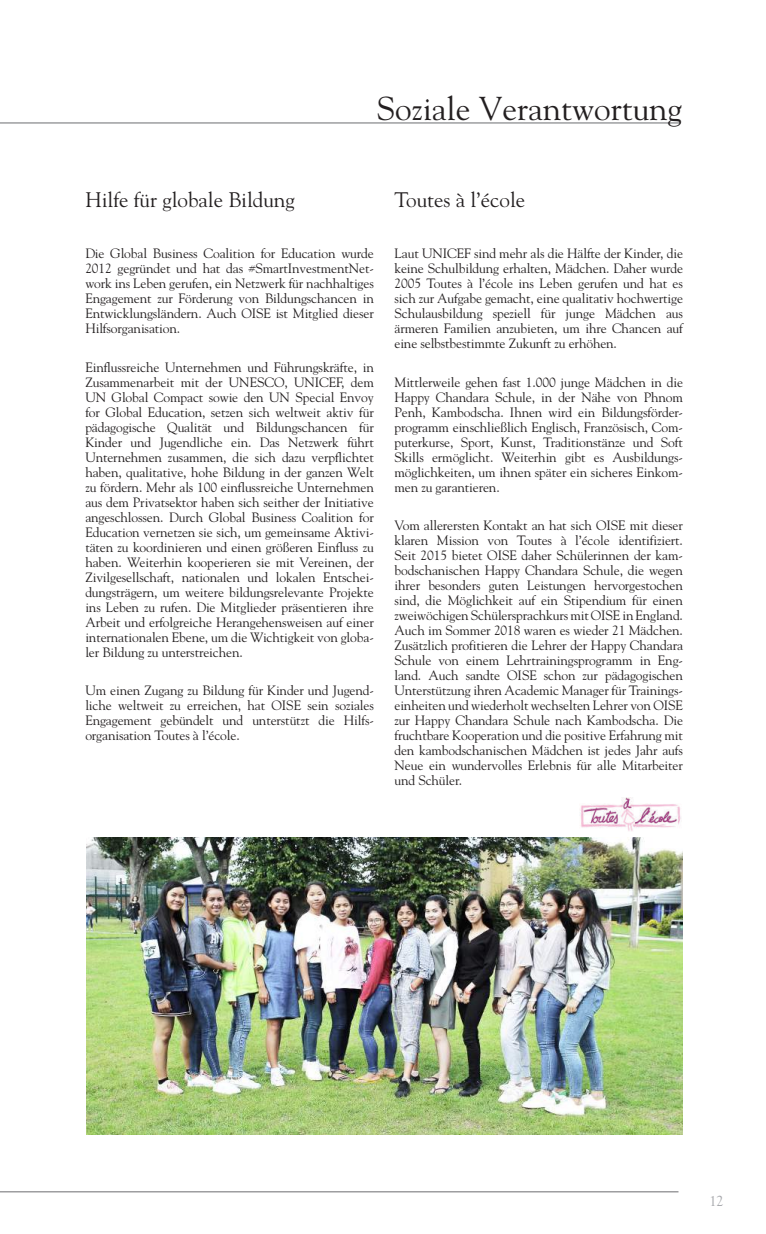
<style>
.page{position:relative;width:766px;height:1234px;background:#fff}
.page>*{position:absolute;margin:0;border:0;box-sizing:border-box;transform-origin:0 0}
.t1{font:33px "Goudy";color:#231f20}
.t2{font:21px "Goudy";color:#231f20}
.t3{font:15px "Goudy Old Style T";color:#a8a9ad}
.t4{font:13.5px/15px "Goudy";letter-spacing:-.01em;color:#231f20;text-align:justify}
</style>
<div class="page">
<hr style="left:0;top:123px;width:680px;height:1px;background:#6c6d70">
<img style="left:580px;top:797px;width:101px;height:34px">
<img style="left:87px;top:837px;width:595px;height:297px">
<hr style="left:0;top:1191px;width:678px;height:1px;background:#6c6d70">
<h1 class="t1" style="left:377px;top:88px;width:307px">Soziale Verantwortung</h1>
<h2 class="t2" style="left:85px;top:186px;width:211px">Hilfe für globale Bildung</h2>
<p class="t4" style="left:85px;top:245px;width:290px">Die Global Business Coalition for Education wurde 2012 gegründet und hat das #SmartInvestmentNet&shy;work ins Leben gerufen, ein Netzwerk für nachhaltiges Engagement zur Förderung von Bildungschancen in Entwicklungsländern. Auch OISE ist Mitglied dieser Hilfsorganisation.</p>
<p class="t4" style="left:85px;top:359px;width:290px">Einflussreiche Unternehmen und Führungskräfte, in Zusammenarbeit mit der UNESCO, UNICEF, dem UN Global Compact sowie den UN Special Envoy for Global Education, setzen sich weltweit aktiv für pädagogische Qualität und Bildungschancen für Kinder und Jugendliche ein. Das Netzwerk führt Unternehmen zusammen, die sich dazu verpflichtet haben, qualitative, hohe Bildung in der ganzen Welt zu fördern. Mehr als 100 einflussreiche Unternehmen aus dem Privatsektor haben sich seither der Initiative angeschlossen. Durch Global Business Coalition for Education vernetzen sie sich, um gemeinsame Aktivi&shy;täten zu koordinieren und einen größeren Einfluss zu haben. Weiterhin kooperieren sie mit Vereinen, der Zivilgesellschaft, nationalen und lokalen Entschei&shy;dungsträgern, um weitere bildungsrelevante Projekte ins Leben zu rufen. Die Mitglieder präsentieren ihre Arbeit und erfolgreiche Herangehensweisen auf einer internationalen Ebene, um die Wichtigkeit von globa&shy;ler Bildung zu unterstreichen.</p>
<p class="t4" style="left:85px;top:682px;width:290px">Um einen Zugang zu Bildung für Kinder und Jugend&shy;liche weltweit zu erreichen, hat OISE sein soziales Engagement gebündelt und unterstützt die Hilfs&shy;organisation Toutes à l’école.</p>
<h2 class="t2" style="left:394px;top:186px;width:132px">Toutes à l’école</h2>
<p class="t4" style="left:394px;top:245px;width:290px">Laut UNICEF sind mehr als die Hälfte der Kinder, die keine Schulbildung erhalten, Mädchen. Daher wurde 2005 Toutes à l’école ins Leben gerufen und hat es sich zur Aufgabe gemacht, eine qualitativ hochwertige Schulausbildung speziell für junge Mädchen aus ärmeren Familien anzubieten, um ihre Chancen auf eine selbstbestimmte Zukunft zu erhöhen.</p>
<p class="t4" style="left:394px;top:374px;width:290px">Mittlerweile gehen fast 1.000 junge Mädchen in die Happy Chandara Schule, in der Nähe von Phnom Penh, Kambodscha. Ihnen wird ein Bildungsförder&shy;programm einschließlich Englisch, Französisch, Com&shy;puterkurse, Sport, Kunst, Traditionstänze und Soft Skills ermöglicht. Weiterhin gibt es Ausbildungs&shy;möglichkeiten, um ihnen später ein sicheres Einkom&shy;men zu garantieren.</p>
<p class="t4" style="left:394px;top:517px;width:290px">Vom allerersten Kontakt an hat sich OISE mit dieser klaren Mission von Toutes à l’école identifiziert.<br>Seit 2015 bietet OISE daher Schülerinnen der kam&shy;bodschanischen Happy Chandara Schule, die wegen ihrer besonders guten Leistungen hervorgestochen sind, die Möglichkeit auf ein Stipendium für einen zweiwöchigen Schülersprachkurs mit OISE in England.<br>Auch im Sommer 2018 waren es wieder 21 Mädchen.<br>Zusätzlich profitieren die Lehrer der Happy Chandara Schule von einem Lehrtrainingsprogramm in Eng&shy;land. Auch sandte OISE schon zur pädagogischen Unterstützung ihren Academic Manager für Trainings&shy;einheiten und wiederholt wechselten Lehrer von OISE zur Happy Chandara Schule nach Kambodscha. Die fruchtbare Kooperation und die positive Erfahrung mit den kambodschanischen Mädchen ist jedes Jahr aufs Neue ein wundervolles Erlebnis für alle Mitarbeiter und Schüler.</p>
<p class="t3" style="left:709px;top:1192px;width:16px">12</p>
</div>
